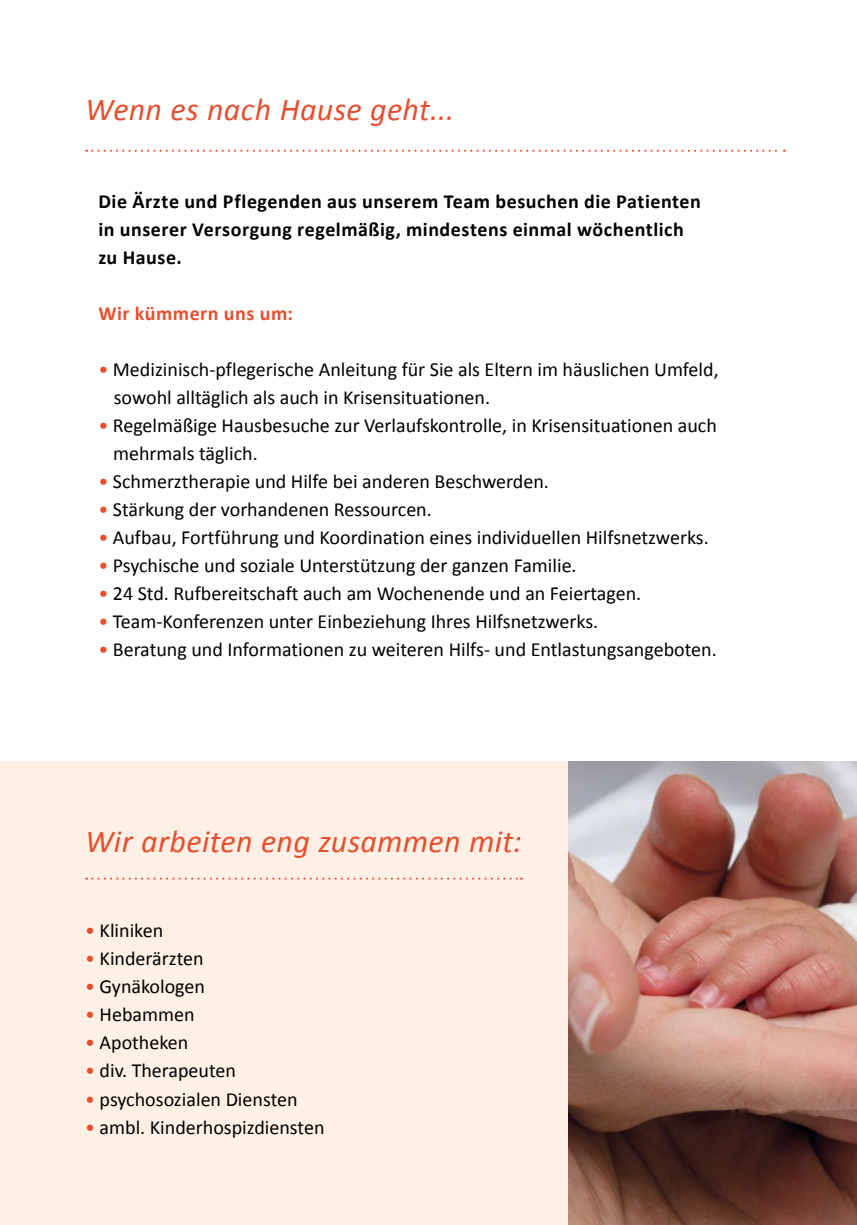
<style>
.page{position:relative;width:857px;height:1225px;background:#fff}
.page>*{position:absolute;margin:0;border:0;box-sizing:border-box;transform-origin:0 0}
.t1{font:italic 32px "Calibri";letter-spacing:.01em;color:#e74e2d}
.t2{font:20px/28px "Calibri";color:#000}
.t3{font:700 20px/28px "Calibri";letter-spacing:.025em;color:#000}
.t4{font:700 20px "Calibri";letter-spacing:.025em;color:#e74e2d}
.s1{color:#e74e2d}
</style>
<div class="page">
<div style="left:0;top:761px;width:856px;height:464px;background:#fef0e5"></div>
<svg style="left:86px;top:150px;width:698px;height:2px"></svg>
<svg style="left:86px;top:877px;width:436px;height:2px"></svg>
<img style="left:568px;top:761px;width:288px;height:464px">
<h1 class="t1" style="left:85px;top:90px;width:370px">Wenn es nach Hause geht...</h1>
<p class="t3" style="left:98px;top:186px;width:603px">Die Ärzte und Pflegenden aus unserem Team besuchen die Patienten in unserer Versorgung regelmäßig, mindestens einmal wöchentlich zu Hause.</p>
<p class="t4" style="left:98px;top:301px;width:196px">Wir kümmern uns um:</p>
<p class="t2" style="left:114px;top:354px;width:606px;text-indent:-15px"><span class="s1">•</span> Medizinisch-pflegerische Anleitung für Sie als Eltern im häuslichen Umfeld, sowohl alltäglich als auch in Krisensituationen.</p>
<p class="t2" style="left:113px;top:410px;width:605px;text-indent:-15px"><span class="s1">•</span> Regelmäßige Hausbesuche zur Verlaufskontrolle, in Krisensituationen auch mehrmals täglich.</p>
<p class="t2" style="left:98px;top:466px;width:452px"><span class="s1">•</span> Schmerztherapie und Hilfe bei anderen Beschwerden.</p>
<p class="t2" style="left:98px;top:494px;width:335px"><span class="s1">•</span> Stärkung der vorhandenen Ressourcen.</p>
<p class="t2" style="left:98px;top:522px;width:611px"><span class="s1">•</span> Aufbau, Fortführung und Koordination eines individuellen Hilfsnetzwerks.</p>
<p class="t2" style="left:98px;top:550px;width:479px"><span class="s1">•</span> Psychische und soziale Unterstützung der ganzen Familie.</p>
<p class="t2" style="left:98px;top:578px;width:544px"><span class="s1">•</span> 24 Std. Rufbereitschaft auch am Wochenende und an Feiertagen.</p>
<p class="t2" style="left:98px;top:606px;width:501px"><span class="s1">•</span> Team-Konferenzen unter Einbeziehung Ihres Hilfsnetzwerks.</p>
<p class="t2" style="left:98px;top:634px;width:619px"><span class="s1">•</span> Beratung und Informationen zu weiteren Hilfs- und Entlastungsangeboten.</p>
<h1 class="t1" style="left:85px;top:821px;width:438px">Wir arbeiten eng zusammen mit:</h1>
<p class="t2" style="left:85px;top:916px;width:80px"><span class="s1">•</span> Kliniken</p>
<p class="t2" style="left:85px;top:944px;width:120px"><span class="s1">•</span> Kinderärzten</p>
<p class="t2" style="left:85px;top:972px;width:121px"><span class="s1">•</span> Gynäkologen</p>
<p class="t2" style="left:85px;top:1000px;width:111px"><span class="s1">•</span> Hebammen</p>
<p class="t2" style="left:85px;top:1028px;width:105px"><span class="s1">•</span> Apotheken</p>
<p class="t2" style="left:85px;top:1056px;width:152px"><span class="s1">•</span> div. Therapeuten</p>
<p class="t2" style="left:85px;top:1084px;width:214px"><span class="s1">•</span> psychosozialen Diensten</p>
<p class="t2" style="left:85px;top:1112px;width:241px"><span class="s1">•</span> ambl. Kinderhospizdiensten</p>
</div>
